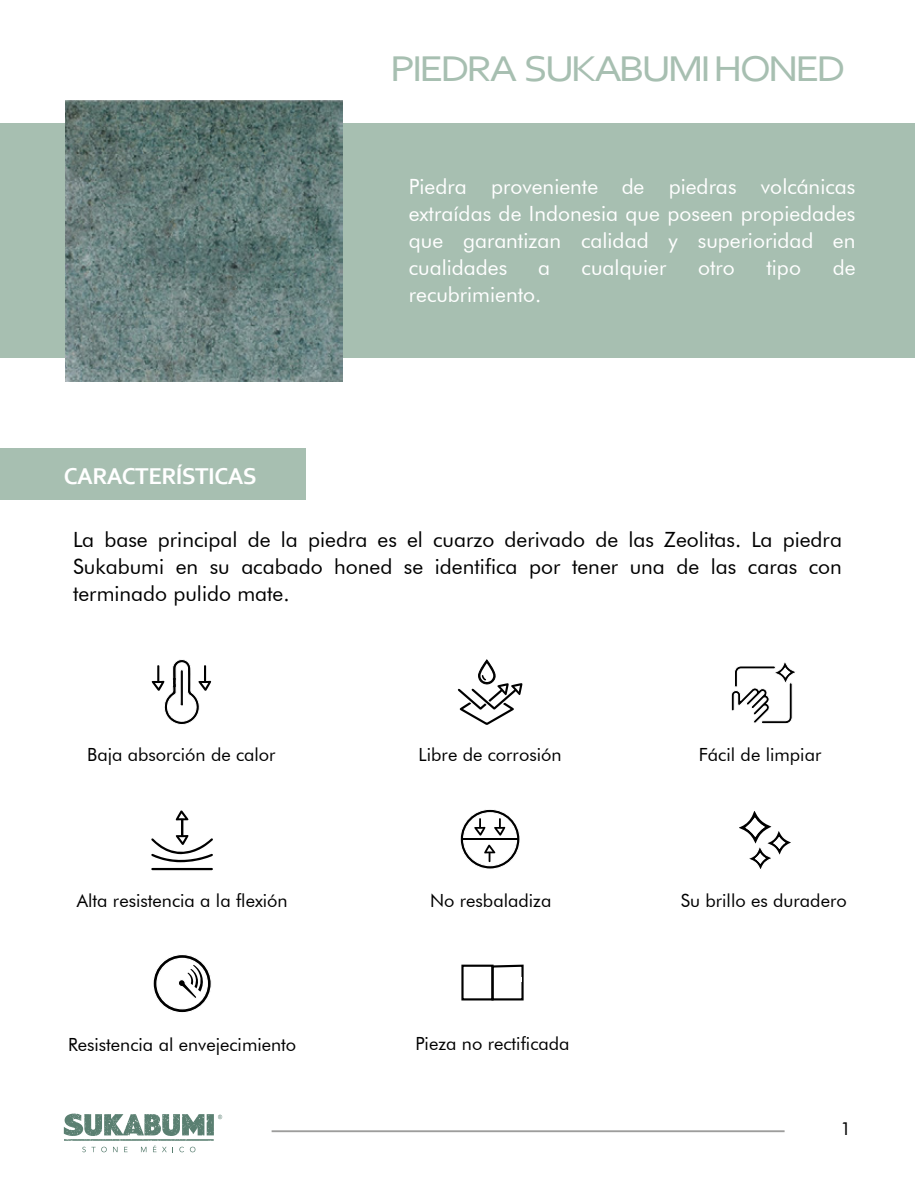
<style>
.page{position:relative;width:915px;height:1191px;background:#fff}
.page>*{position:absolute;margin:0;border:0;box-sizing:border-box;transform-origin:0 0}
.t1{font:37.5px "Corbel";letter-spacing:-.075em;color:#a7bfb1;scale:1.17 1}
.t2{font:700 24px "Corbel";letter-spacing:-.025em;color:#fff}
.t3{font:21px/27px "Futura BT";color:#fff;text-align:justify}
.t4{font:21px/27px "Futura BT";color:#000;text-align:justify}
.t5{font:18.15px "Futura BT";color:#000}
.t6{font:18px "Futura BT";color:#000}
</style>
<div class="page">
<div style="left:0;top:448px;width:306px;height:51px;background:#a7bfb1"></div>
<div style="left:0;top:124px;width:914px;height:234px;background:#a7bfb1"></div>
<svg style="left:64px;top:1113px;width:158px;height:39px"></svg>
<hr style="left:271px;top:1130px;width:513px;height:2px;background:#9d9d9c">
<div style="left:461px;top:964px;width:32px;height:36px;border:2px solid #000"></div>
<svg style="left:731px;top:662px;width:64px;height:62px"></svg>
<svg style="left:739px;top:811px;width:52px;height:58px"></svg>
<svg style="left:153px;top:955px;width:58px;height:58px"></svg>
<svg style="left:151px;top:810px;width:62px;height:61px"></svg>
<svg style="left:460px;top:809px;width:60px;height:60px"></svg>
<svg style="left:490px;top:964px;width:34px;height:37px"></svg>
<svg style="left:457px;top:659px;width:65px;height:66px"></svg>
<img style="left:66px;top:100px;width:276px;height:281px">
<svg style="left:151px;top:659px;width:60px;height:66px"></svg>
<h1 class="t1" style="left:390px;top:46px;width:391px">PIEDRA SUKABUMI HONED</h1>
<p class="t2" style="left:64px;top:461px;width:194px">CARACTERÍSTICAS</p>
<p class="t3" style="left:409px;top:173px;width:448px">Piedra proveniente de piedras volcánicas extraídas de Indonesia que poseen propiedades que garantizan calidad y superioridad en cualidades</p>
<p class="t3" style="left:538px;top:254px;width:13px">a</p>
<p class="t3" style="left:581px;top:254px;width:86px">cualquier</p>
<p class="t3" style="left:697px;top:254px;width:38px">otro</p>
<p class="t3" style="left:766px;top:254px;width:36px">tipo</p>
<p class="t3" style="left:832px;top:254px;width:24px">de</p>
<p class="t3" style="left:409px;top:281px;width:134px">recubrimiento.</p>
<p class="t4" style="left:73px;top:525px;width:770px">La base principal de la piedra es el cuarzo derivado de las Zeolitas. La piedra Sukabumi en su acabado honed se identifica por tener una de las caras con terminado pulido mate.</p>
<p class="t5" style="left:87px;top:743px;width:190px">Baja absorción de calor</p>
<p class="t5" style="left:418px;top:743px;width:144px">Libre de corrosión</p>
<p class="t5" style="left:698px;top:743px;width:124px">Fácil de limpiar</p>
<p class="t5" style="left:77px;top:889px;width:212px">Alta resistencia a la flexión</p>
<p class="t5" style="left:430px;top:889px;width:123px">No resbaladiza</p>
<p class="t5" style="left:68px;top:1033px;width:230px">Resistencia al envejecimiento</p>
<p class="t5" style="left:415px;top:1032px;width:156px">Pieza no rectificada</p>
<p class="t5" style="left:680px;top:889px;width:167px">Su brillo es duradero</p>
<p class="t6" style="left:840px;top:1117px;width:12px">1</p>
</div>
